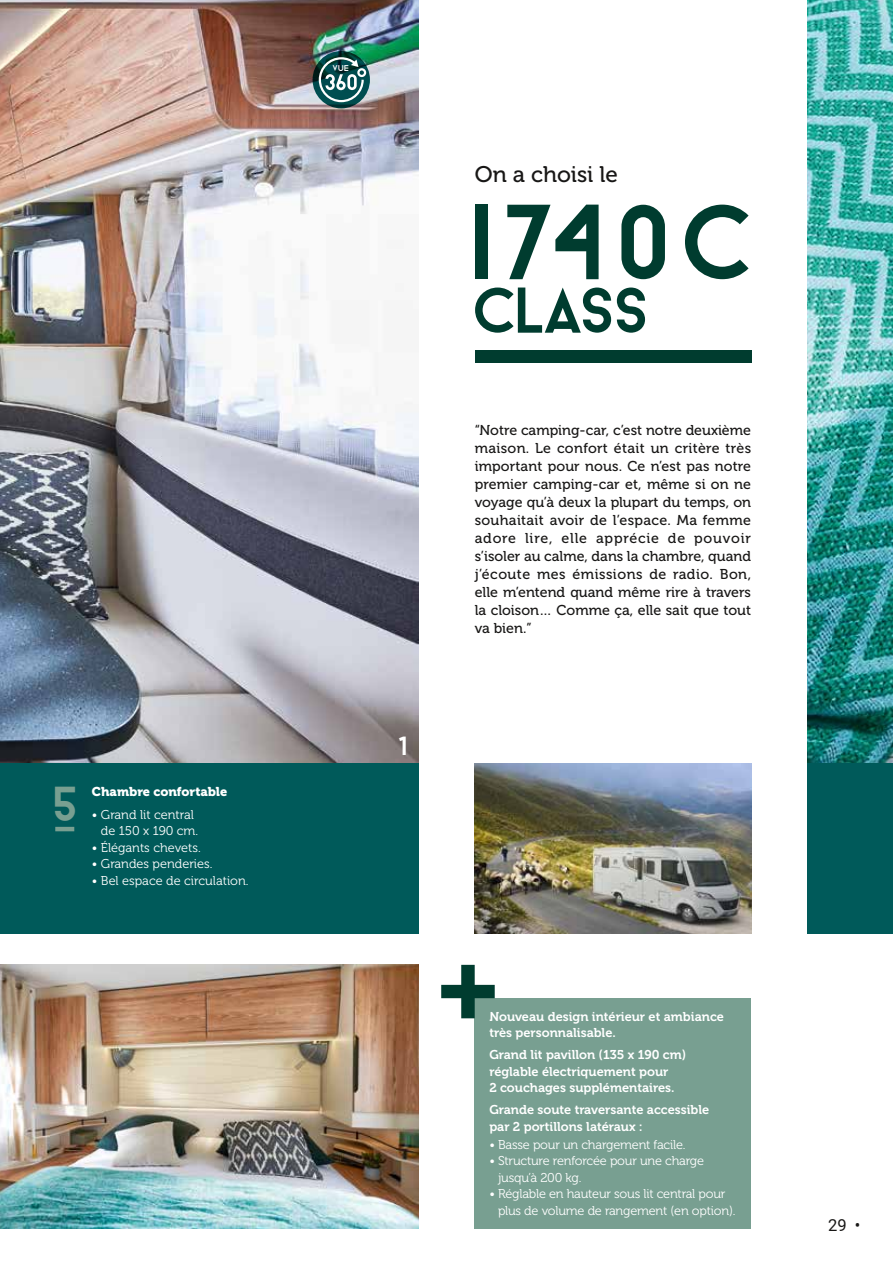
<style>
.page{position:relative;width:893px;height:1263px;background:#fff}
.page>*{position:absolute;margin:0;border:0;box-sizing:border-box;transform-origin:0 0}
.t1{font:106.5px "Droidiga";letter-spacing:.02em;color:#003c2f}
.t2{font:64.5px "Droidiga";letter-spacing:-.105em;color:#003c2f}
.t3{font:49.05px "Droidiga";color:#789f91}
.t4{font:26.25px "Droidiga";color:#fff}
.t5{font:22.5px "Museo 500";color:#181716}
.t6{font:16.5px "Roboto";color:#181716}
.t7{font:14.25px/18px "Museo 500";color:#181716;text-align:justify}
.t8{font:12.75px/16.5px "Museo 300";letter-spacing:-.015em;color:#fff}
.t9{font:12.75px/16.5px "Museo 700";color:#fff}
.t10{font:12.75px "Museo 900";color:#fff}
.t11{font:8.4px "Droidiga";color:#fff}
</style>
<div class="page">
<img style="left:0;top:0;width:419px;height:763px">
<img style="left:808px;top:0;width:85px;height:763px">
<div style="left:808px;top:763px;width:85px;height:170px;background:#005a5a"></div>
<img style="left:475px;top:763px;width:276px;height:170px">
<div style="left:475px;top:350px;width:276px;height:13px;background:#003c2f"></div>
<img style="left:0;top:965px;width:419px;height:263px">
<div style="left:0;top:763px;width:419px;height:170px;background:#005a5a"></div>
<hr style="left:55px;top:827px;width:19px;height:4px;background:#789f91">
<div style="left:475px;top:998px;width:276px;height:230px;background:#789f91"></div>
<svg style="left:313px;top:51px;width:57px;height:57px"></svg>
<div style="left:357px;top:68px;width:9px;height:9px;border:2px solid #fff;border-radius:50%"></div>
<svg style="left:318px;top:56px;width:47px;height:47px"></svg>
<svg style="left:441px;top:965px;width:54px;height:53px"></svg>
<h3 class="t3" style="left:55px;top:775px;width:29px">5</h3>
<p class="t10" style="left:92px;top:784px;width:137px">Chambre confortable</p>
<p class="t8" style="left:101px;top:806px;width:99px;text-indent:-9px">• Grand lit central de 150 x 190 cm.</p>
<p class="t8" style="left:92px;top:839px;width:110px">• Élégants chevets.</p>
<p class="t8" style="left:92px;top:856px;width:122px">• Grandes penderies.</p>
<p class="t8" style="left:92px;top:872px;width:158px">• Bel espace de circulation.</p>
<p class="t11" style="left:333px;top:63px;width:18px">VUE</p>
<h3 class="t4" style="left:399px;top:730px;width:13px">1</h3>
<h3 class="t5" style="left:475px;top:162px;width:145px">On a choisi le</h3>
<h1 class="t1" style="left:475px;top:180px;width:290px">I740C</h1>
<h2 class="t2" style="left:475px;top:273px;width:182px">CLASS</h2>
<p class="t7" style="left:475px;top:422px;width:278px">“Notre camping-car, c’est notre deuxième maison. Le confort était un critère très important pour nous. Ce n’est pas notre premier camping-car et, même si on ne voyage qu’à deux la plupart du temps, on souhaitait avoir de l’espace. Ma femme adore lire, elle apprécie de pouvoir s’isoler au calme, dans la chambre, quand j’écoute mes émissions de radio. Bon, elle m’entend quand même rire à travers la cloison… Comme ça, elle sait que tout va bien.”</p>
<p class="t9" style="left:489px;top:1008px;width:236px">Nouveau design intérieur et ambiance très personnalisable.</p>
<p class="t9" style="left:489px;top:1047px;width:198px">Grand lit pavillon (135 x 190 cm) réglable électriquement pour<br>2 couchages supplémentaires.</p>
<p class="t9" style="left:489px;top:1102px;width:221px">Grande soute traversante accessible par 2 portillons latéraux :</p>
<p class="t8" style="left:489px;top:1136px;width:198px">• Basse pour un chargement facile.</p>
<p class="t8" style="left:498px;top:1153px;width:208px;text-indent:-9px">• Structure renforcée pour une charge jusqu’à 200 kg.</p>
<p class="t8" style="left:498px;top:1186px;width:239px;text-indent:-9px">• Réglable en hauteur sous lit central pour plus de volume de rangement (en option).</p>
<p class="t6" style="left:828px;top:1213px;width:34px">29 •</p>
</div>
